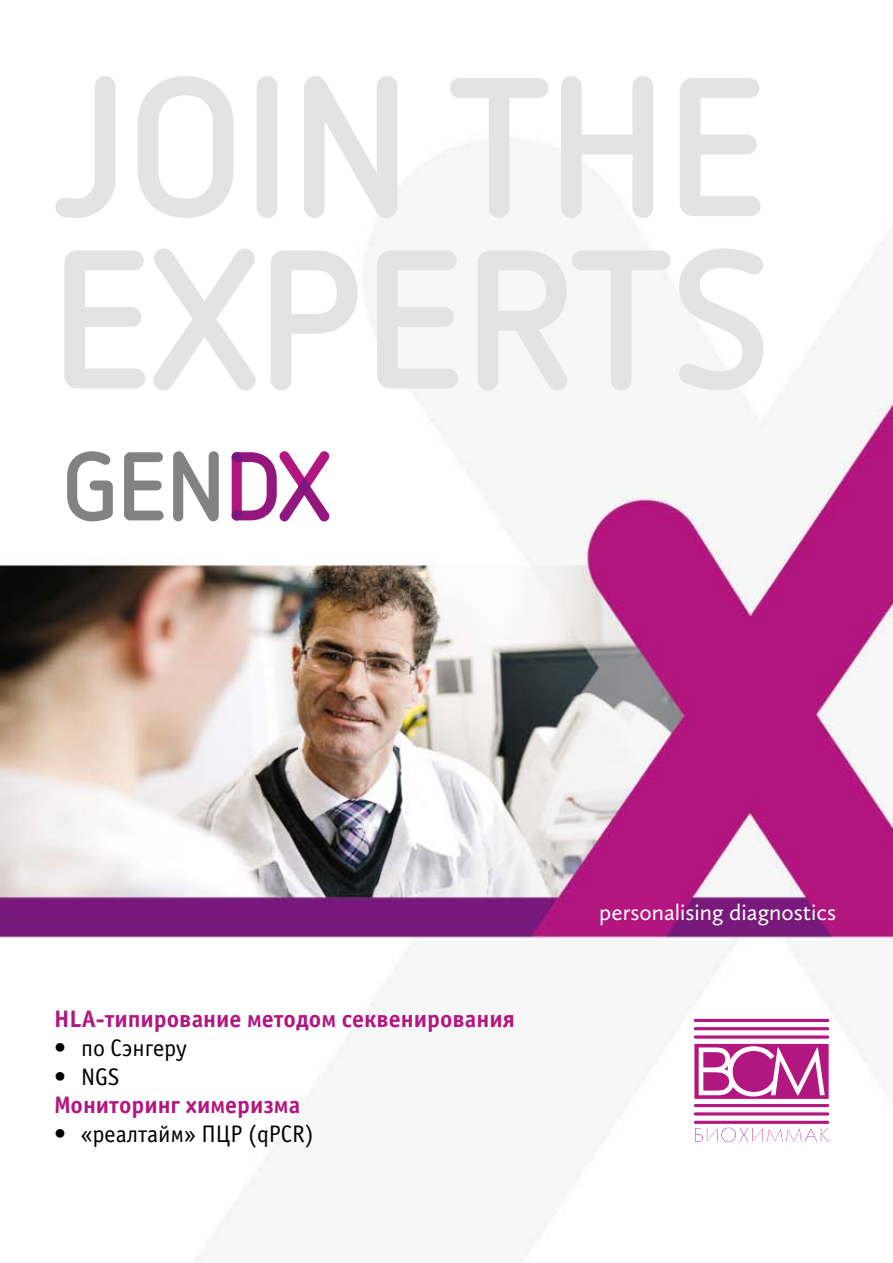
<style>
.page{position:relative;width:893px;height:1263px;background:#fff}
.page>*{position:absolute;margin:0;border:0;box-sizing:border-box;transform-origin:0 0}
.t1{font:700 196.8px/172.4px "Netto";color:#e3e3e3}
.t2{font:24px "Officina Sans Bold C";color:#b2177f}
.t3{font:24px "Officina Sans Book C";color:#000}
.t4{font:23.1px "Calluna Sans";color:#fff}
</style>
<div class="page">
<img style="left:0;top:138px;width:893px;height:1121px">
<svg style="left:232px;top:451px;width:97px;height:70px"></svg>
<svg style="left:173px;top:451px;width:46px;height:70px"></svg>
<svg style="left:124px;top:452px;width:40px;height:68px"></svg>
<svg style="left:67px;top:451px;width:46px;height:70px"></svg>
<svg style="left:694px;top:1019px;width:135px;height:125px"></svg>
<div style="left:691px;top:1016px;width:141px;height:131px;border:2px solid #fff"></div>
<h1 class="t1" style="left:51px;top:55px;width:720px">JOIN THE<br>EXPERTS</h1>
<p class="t2" style="left:54px;top:1005px;width:462px">HLA-типирование методом секвенирования</p>
<p class="t3" style="left:54px;top:1035px;width:134px">• по Сэнгеру</p>
<p class="t3" style="left:54px;top:1063px;width:67px">• NGS</p>
<p class="t2" style="left:54px;top:1092px;width:248px">Мониторинг химеризма</p>
<p class="t3" style="left:54px;top:1121px;width:261px">• «реалтайм» ПЦР (qPCR)</p>
<p class="t4" style="left:599px;top:898px;width:238px">personalising diagnostics</p>
</div>
